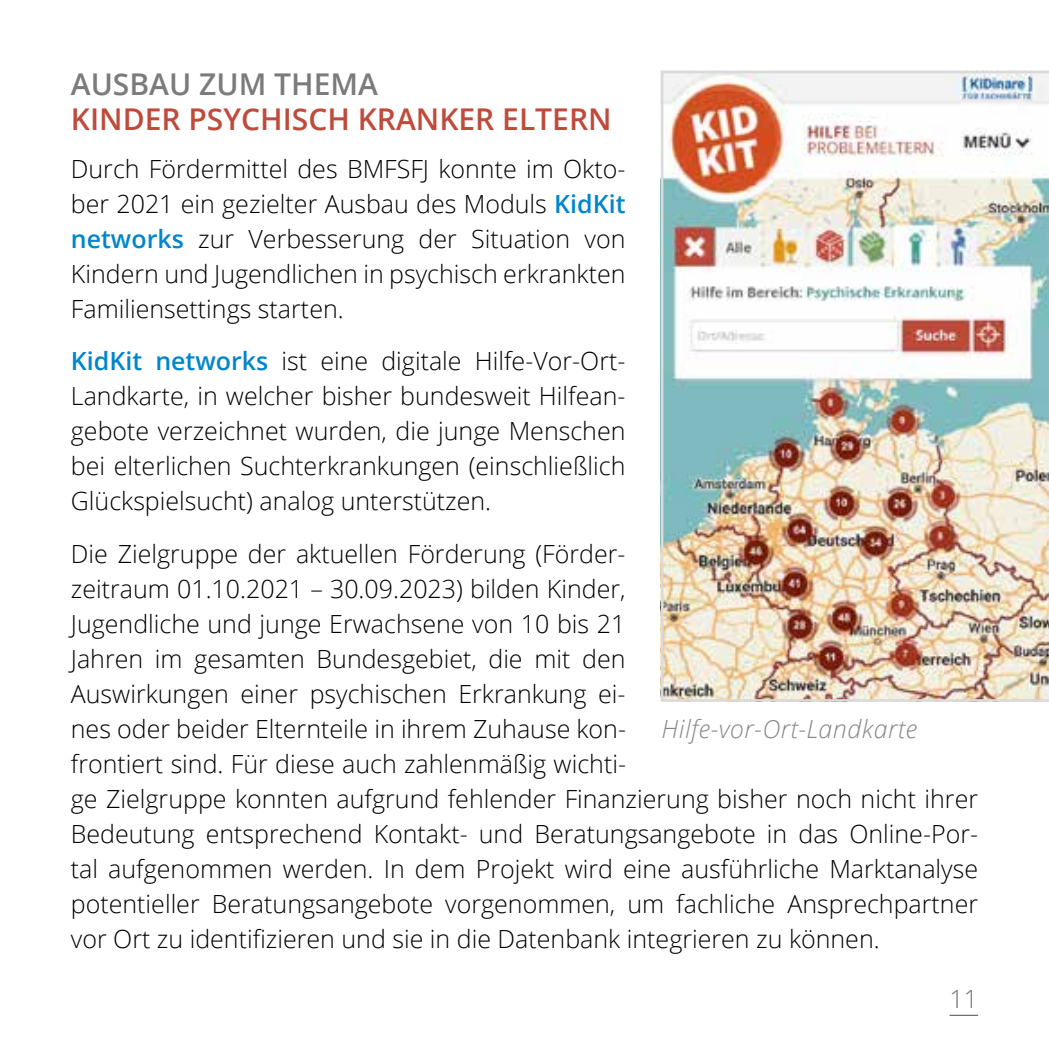
<style>
.page{position:relative;width:1049px;height:1049px;background:#fff}
.page>*{position:absolute;margin:0;border:0;box-sizing:border-box;transform-origin:0 0}
.t1{font:600 30px "Open Sans";color:#be4b3b}
.t2{font:600 30px "Open Sans";color:#7c7b7b}
.t3{font:300 25px/35px "Open Sans";color:#000;text-align:justify}
.t4{font:italic 300 25px "Open Sans";letter-spacing:.02em;color:#878787}
.t5{font:300 25px "Open Sans";color:#706f6f}
.s1{font-weight:600;color:#0086ca}
</style>
<div class="page">
<img style="left:661px;top:71px;width:388px;height:631px">
<svg style="left:949px;top:1015px;width:29px;height:1px"></svg>
<p class="t2" style="left:71px;top:64px;width:309px">AUSBAU ZUM THEMA</p>
<p class="t1" style="left:71px;top:99px;width:542px">KINDER PSYCHISCH KRANKER ELTERN</p>
<p class="t3" style="left:71px;top:150px;width:556px">Durch Fördermittel des BMFSFJ konnte im Okto&shy;ber 2021 ein gezielter Ausbau des Moduls <span class="s1">KidKit networks</span> zur Verbesserung der Situation von Kindern und Jugendlichen in psychisch erkrankten Familiensettings starten.</p>
<p class="t3" style="left:71px;top:343px;width:556px"><span class="s1">KidKit networks</span> ist eine digitale Hilfe-Vor-Ort-Landkarte, in welcher bisher bundesweit Hilfean&shy;gebote verzeichnet wurden, die junge Menschen bei elterlichen Suchterkrankungen (einschließlich Glückspielsucht) analog unterstützen.</p>
<p class="t3" style="left:71px;top:535px;width:909px;text-align:left">Die Zielgruppe der aktuellen Förderung (Förder-<br>zeitraum 01.10.2021 – 30.09.2023) bilden Kinder,<br>Jugendliche und junge Erwachsene von 10 bis 21<br>Jahren im gesamten Bundesgebiet, die mit den<br>Auswirkungen einer psychischen Erkrankung ei-<br>nes oder beider Elternteile in ihrem Zuhause kon-<br>frontiert sind. Für diese auch zahlenmäßig wichti-<br>ge Zielgruppe konnten aufgrund fehlender Finanzierung bisher noch nicht ihrer Bedeutung entsprechend Kontakt- und Beratungsangebote in das Online-Por&shy;tal aufgenommen werden. In dem Projekt wird eine ausführliche Marktanalyse potentieller Beratungsangebote vorgenommen, um fachliche Ansprechpartner vor Ort zu identifizieren und sie in die Datenbank integrieren zu können.</p>
<p class="t4" style="left:661px;top:711px;width:257px">Hilfe-vor-Ort-Landkarte</p>
<p class="t5" style="left:949px;top:981px;width:30px">11</p>
</div>
